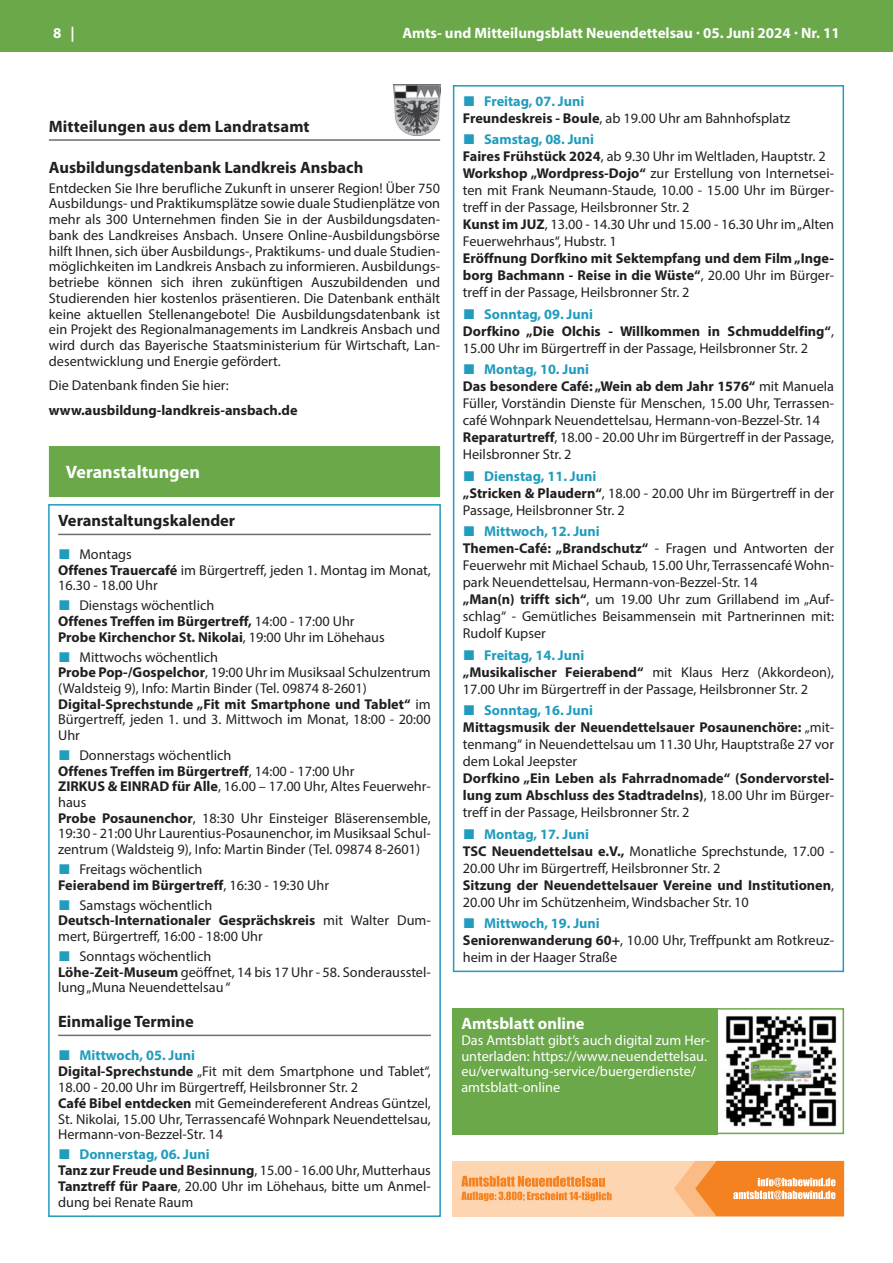
<style>
.page{position:relative;width:893px;height:1263px;background:#fff}
.page>*{position:absolute;margin:0;border:0;box-sizing:border-box;transform-origin:0 0}
.t1{font:700 18px "Myriad Pro";color:#fff}
.t2{font:700 16.5px "Myriad Pro";color:#231f20}
.t3{font:700 16.5px "Myriad Pro";color:#fff}
.t4{font:700 15px "Myriad Pro";color:#fff}
.t5{font:14.25px/17.1px "Myriad Pro";color:#231f20}
.t6{font:700 14.25px/17.1px "Myriad Pro";color:#231f20;text-align:justify}
.t7{font:14.25px/15.8px "Myriad Pro";color:#fff}
.s1{font-family:"Arial";font-size:21px;color:#219cbd}
.s2{font-weight:700}
.s3{font-family:"Arial";font-weight:400;font-size:21px;color:#219cbd}
.s4{font-weight:400}
.s5{font-weight:700;color:#219cbd}
</style>
<div class="page">
<div style="left:0;top:0;width:893px;height:51px;background:#6aa84a"></div>
<div style="left:49px;top:446px;width:391px;height:51px;background:#6aa84a"></div>
<hr style="left:49px;top:139px;width:391px;height:2px;background:#6d6e71">
<img style="left:393px;top:85px;width:47px;height:51px">
<hr style="left:58px;top:534px;width:373px;height:1px;background:#6d6e71">
<hr style="left:58px;top:1035px;width:373px;height:1px;background:#6d6e71">
<div style="left:453px;top:1161px;width:391px;height:55px;background:#fdd5b0"></div>
<svg style="left:461px;top:1176px;width:151px;height:25px"></svg>
<svg style="left:674px;top:1161px;width:170px;height:55px;background:#f79b4c"></svg>
<div style="left:453px;top:1008px;width:391px;height:126px;background:#6aa84a"></div>
<img style="left:718px;top:1010px;width:124px;height:122px">
<div style="left:453px;top:1008px;width:391px;height:126px;border:1px solid #6aa84a"></div>
<p class="t4" style="left:53px;top:25px;width:23px">8 |</p>
<p class="t4" style="left:402px;top:25px;width:439px">Amts- und Mitteilungsblatt Neuendettelsau · 05. Juni 2024 · Nr. 11</p>
<p class="t2" style="left:49px;top:120px;width:262px">Mitteilungen aus dem Landratsamt</p>
<p class="t2" style="left:49px;top:159px;width:316px">Ausbildungsdatenbank Landkreis Ansbach</p>
<p class="t5" style="left:49px;top:180px;width:393px;line-height:15.8px;text-align:justify">Entdecken Sie Ihre berufliche Zukunft in unserer Region! Über 750<br>Ausbildungs- und Praktikumsplätze sowie duale Studienplätze von mehr als 300 Unternehmen finden Sie in der Ausbildungsdaten&shy;bank des Landkreises Ansbach. Unsere Online-Ausbildungsbörse hilft Ihnen, sich über Ausbildungs-, Praktikums- und duale Studien&shy;möglichkeiten im Landkreis Ansbach zu informieren. Ausbildungs&shy;betriebe können sich ihren zukünftigen Auszubildenden und Studierenden hier kostenlos präsentieren. Die Datenbank enthält keine aktuellen Stellenangebote! Die Ausbildungsdatenbank ist ein Projekt des Regionalmanagements im Landkreis Ansbach und wird durch das Bayerische Staatsministerium für Wirtschaft, Lan&shy;desentwicklung und Energie gefördert.</p>
<p class="t5" style="left:49px;top:377px;width:181px">Die Datenbank finden Sie hier:</p>
<p class="t6" style="left:49px;top:402px;width:250px">www.ausbildung-landkreis-ansbach.de</p>
<p class="t1" style="left:66px;top:462px;width:135px">Veranstaltungen</p>
<p class="t2" style="left:58px;top:512px;width:179px">Veranstaltungskalender</p>
<p class="t5" style="left:58px;top:546px;width:374px;line-height:15.8px"><span class="s1">■</span> Montags<br><span class="s2">Offenes Trauercafé</span> im Bürgertreff, jeden 1. Montag im Monat,<br>16.30 - 18.00 Uhr</p>
<p class="t6" style="left:58px;top:598px;width:328px;line-height:15.8px;text-align:left"><span class="s3">■</span> <span class="s4">Dienstags wöchentlich<br></span>Offenes Treffen im Bürgertreff, <span class="s4">14:00 - 17:00 Uhr<br></span>Probe Kirchenchor St. Nikolai<span class="s4">, 19:00 Uhr im Löhehaus</span></p>
<p class="t5" style="left:58px;top:649px;width:374px;line-height:15.8px"><span class="s1">■</span> Mittwochs wöchentlich<br><span class="s2">Probe Pop-/Gospelchor</span>, 19:00 Uhr im Musiksaal Schulzentrum (Waldsteig 9), Info: Martin Binder (Tel. 09874 8-2601)<br><span class="s2">Digital-Sprechstunde „Fit mit Smartphone und Tablet“</span> im Bürgertreff, jeden 1. und 3. Mittwoch im Monat, 18:00 - 20:00<br>Uhr</p>
<p class="t5" style="left:58px;top:747px;width:374px;line-height:15.8px"><span class="s1">■</span> Donnerstags wöchentlich<br><span class="s2">Offenes Treffen im Bürgertreff</span>, 14:00 - 17:00 Uhr<br><span class="s2">ZIRKUS &amp; EINRAD für Alle</span>, 16.00 – 17.00 Uhr, Altes Feuerwehr&shy;haus<br><span class="s2">Probe Posaunenchor</span>, 18:30 Uhr Einsteiger Bläserensemble, 19:30 - 21:00 Uhr Laurentius-Posaunenchor, im Musiksaal Schul&shy;zentrum (Waldsteig 9), Info: Martin Binder (Tel. 09874 8-2601)</p>
<p class="t5" style="left:58px;top:861px;width:272px;line-height:15.8px"><span class="s1">■</span> Freitags wöchentlich<br><span class="s2">Feierabend im Bürgertreff</span>, 16:30 - 19:30 Uhr</p>
<p class="t5" style="left:58px;top:897px;width:374px;line-height:15.8px"><span class="s1">■</span> Samstags wöchentlich<br><span class="s2">Deutsch-Internationaler Gesprächskreis</span> mit Walter Dum&shy;mert, Bürgertreff, 16:00 - 18:00 Uhr</p>
<p class="t5" style="left:58px;top:948px;width:374px;line-height:15.8px"><span class="s1">■</span> Sonntags wöchentlich<br><span class="s2">Löhe-Zeit-Museum</span> geöffnet, 14 bis 17 Uhr - 58. Sonderausstel&shy;lung „Muna Neuendettelsau “</p>
<p class="t2" style="left:58px;top:1013px;width:137px">Einmalige Termine</p>
<p class="t5" style="left:58px;top:1047px;width:374px;line-height:15.9px"><span class="s1">■</span> <span class="s5">Mittwoch, 05. Juni<br></span><span class="s2">Digital-Sprechstunde</span> „Fit mit dem Smartphone und Tablet“, 18.00 - 20.00 Uhr im Bürgertreff, Heilsbronner Str. 2<br><span class="s2">Café Bibel entdecken</span> mit Gemeindereferent Andreas Güntzel, St. Nikolai, 15.00 Uhr, Terrassencafé Wohnpark Neuendettelsau, Hermann-von-Bezzel-Str. 14</p>
<p class="t5" style="left:58px;top:1146px;width:374px;line-height:15.9px"><span class="s1">■</span> <span class="s5">Donnerstag, 06. Juni<br></span><span class="s2">Tanz zur Freude und Besinnung</span>, 15.00 - 16.00 Uhr, Mutterhaus <span class="s2">Tanztreff für Paare</span>, 20.00 Uhr im Löhehaus, bitte um Anmel&shy;dung bei Renate Raum</p>
<p class="t5" style="left:463px;top:92px;width:329px"><span class="s1">■</span> <span class="s5">Freitag, 07. Juni<br></span><span class="s2">Freundeskreis - Boule</span>, ab 19.00 Uhr am Bahnhofsplatz</p>
<p class="t5" style="left:463px;top:131px;width:373px"><span class="s1">■</span> <span class="s5">Samstag, 08. Juni<br></span><span class="s2">Faires Frühstück 2024</span>, ab 9.30 Uhr im Weltladen, Hauptstr. 2<br><span class="s2">Workshop „Wordpress-Dojo“</span> zur Erstellung von Internetsei&shy;ten mit Frank Neumann-Staude, 10.00 - 15.00 Uhr im Bürger&shy;treff in der Passage, Heilsbronner Str. 2<br><span class="s2">Kunst im JUZ</span>, 13.00 - 14.30 Uhr und 15.00 - 16.30 Uhr im „Alten Feuerwehrhaus“, Hubstr. 1</p>
<p class="t6" style="left:463px;top:251px;width:373px">Eröffnung Dorfkino mit Sektempfang und dem Film „Inge&shy;borg Bachmann - Reise in die Wüste“<span class="s4">, 20.00 Uhr im Bürger&shy;treff in der Passage, Heilsbronner Str. 2</span></p>
<p class="t5" style="left:463px;top:306px;width:373px"><span class="s1">■</span> <span class="s5">Sonntag, 09. Juni<br></span><span class="s2">Dorfkino „Die Olchis - Willkommen in Schmuddelfing“</span>,<br>15.00 Uhr im Bürgertreff in der Passage, Heilsbronner Str. 2</p>
<p class="t5" style="left:463px;top:361px;width:373px"><span class="s1">■</span> <span class="s5">Montag, 10. Juni<br></span><span class="s2">Das besondere Café: „Wein ab dem Jahr 1576“</span> mit Manuela Füller, Vorständin Dienste für Menschen, 15.00 Uhr, Terrassen&shy;café Wohnpark Neuendettelsau, Hermann-von-Bezzel-Str. 14<br><span class="s2">Reparaturtreff</span>, 18.00 - 20.00 Uhr im Bürgertreff in der Passage, Heilsbronner Str. 2</p>
<p class="t5" style="left:463px;top:467px;width:373px"><span class="s1">■</span> <span class="s5">Dienstag, 11. Juni<br></span><span class="s2">„Stricken &amp; Plaudern“</span>, 18.00 - 20.00 Uhr im Bürgertreff in der<br>Passage, Heilsbronner Str. 2</p>
<p class="t5" style="left:463px;top:522px;width:373px"><span class="s1">■</span> <span class="s5">Mittwoch, 12. Juni<br></span><span class="s2">Themen-Café: „Brandschutz“</span> - Fragen und Antworten der Feuerwehr mit Michael Schaub, 15.00 Uhr, Terrassencafé Wohn&shy;park Neuendettelsau, Hermann-von-Bezzel-Str. 14<br><span class="s2">„Man(n) trifft sich“</span>, um 19.00 Uhr zum Grillabend im „Auf&shy;schlag“ - Gemütliches Beisammensein mit Partnerinnen mit:<br>Rudolf Kupser</p>
<p class="t5" style="left:463px;top:646px;width:373px"><span class="s1">■</span> <span class="s5">Freitag, 14. Juni<br></span><span class="s2">„Musikalischer Feierabend“</span> mit Klaus Herz (Akkordeon),<br>17.00 Uhr im Bürgertreff in der Passage, Heilsbronner Str. 2</p>
<p class="t5" style="left:463px;top:701px;width:373px"><span class="s1">■</span> <span class="s5">Sonntag, 16. Juni<br></span><span class="s2">Mittagsmusik der Neuendettelsauer Posaunenchöre:</span> „mit&shy;tenmang“ in Neuendettelsau um 11.30 Uhr, Hauptstraße 27 vor dem Lokal Jeepster</p>
<p class="t6" style="left:463px;top:770px;width:373px">Dorfkino „Ein Leben als Fahrradnomade“ (Sondervorstel&shy;lung zum Abschluss des Stadtradelns)<span class="s4">, 18.00 Uhr im Bürger&shy;treff in der Passage, Heilsbronner Str. 2</span></p>
<p class="t5" style="left:463px;top:825px;width:373px"><span class="s1">■</span> <span class="s5">Montag, 17. Juni<br></span><span class="s2">TSC Neuendettelsau e.V.,</span> Monatliche Sprechstunde, 17.00 - 20.00 Uhr im Bürgertreff, Heilsbronner Str. 2<br><span class="s2">Sitzung der Neuendettelsauer Vereine und Institutionen</span>, 20.00 Uhr im Schützenheim, Windsbacher Str. 10</p>
<p class="t5" style="left:463px;top:914px;width:373px"><span class="s1">■</span> <span class="s5">Mittwoch, 19. Juni<br></span><span class="s2">Seniorenwanderung 60+</span>, 10.00 Uhr, Treffpunkt am Rotkreuz&shy;heim in der Haager Straße</p>
<p class="t3" style="left:461px;top:1015px;width:125px">Amtsblatt online</p>
<p class="t7" style="left:461px;top:1032px;width:250px">Das Amtsblatt gibt’s auch digital zum Her&shy;unterladen: https://www.neuendettelsau. eu/verwaltung-service/buergerdienste/ amtsblatt-online</p>
</div>
